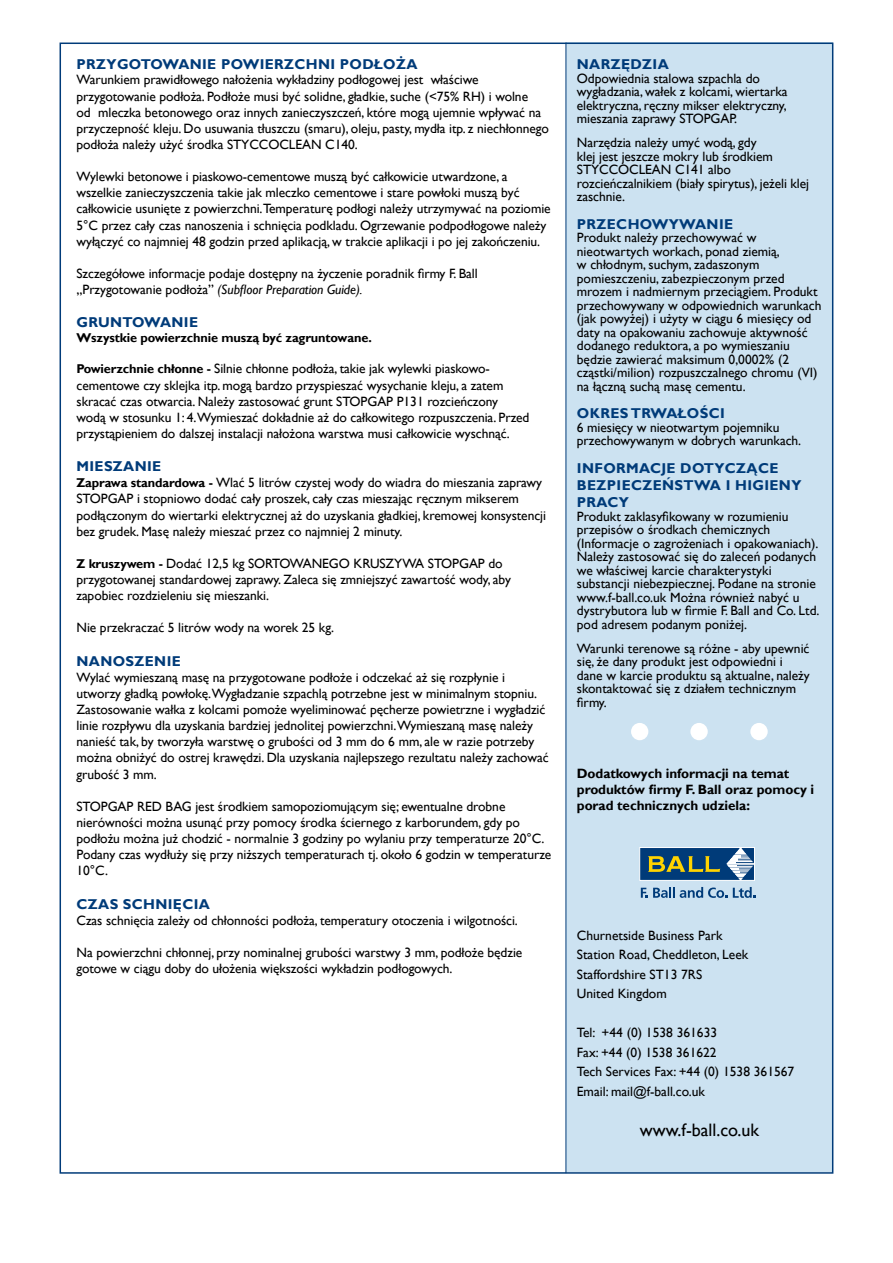
<style>
.page{position:relative;width:893px;height:1263px;background:#fff}
.page>*{position:absolute;margin:0;border:0;box-sizing:border-box;transform-origin:0 0}
.t1{font:18px "Gill Sans";color:#000}
.t2{font:700 14.25px/17.1px "Gill Sans";letter-spacing:.025em;color:#003b79}
.t3{font:13.5px/13.5px "Gill Sans";letter-spacing:-.005em;color:#000}
.t4{font:700 13.5px/16px "Gill Sans";letter-spacing:-.005em;color:#000}
.t5{font:700 12.75px "Gill Sans";letter-spacing:-.01em;color:#000}
.s1{font-style:italic}
.s2{font-weight:700;font-size:12.75px}
</style>
<div class="page">
<div style="left:566px;top:43px;width:267px;height:1129px;background:#cce2f1"></div>
<hr style="left:566px;top:43px;width:1px;height:1130px;background:#003b79">
<div style="left:690px;top:723px;width:18px;height:17px;background:#fff;border-radius:50%"></div>
<div style="left:631px;top:723px;width:17px;height:17px;background:#fff;border-radius:50%"></div>
<div style="left:750px;top:723px;width:18px;height:17px;background:#fff;border-radius:50%"></div>
<svg style="left:641px;top:887px;width:86px;height:11px"></svg>
<svg style="left:733px;top:887px;width:22px;height:11px"></svg>
<div style="left:639px;top:847px;width:116px;height:34px;background:#003b79;border:1px solid #fff"></div>
<svg style="left:648px;top:856px;width:72px;height:16px"></svg>
<svg style="left:726px;top:847px;width:29px;height:33px"></svg>
<p class="t2" style="left:77px;top:56px;width:343px">Przyg otowani e powi erzc hni podłoża</p>
<p class="t3" style="left:77px;top:72px;width:474px;line-height:16px">Warunkiem prawidłowego nałożenia wykładziny podłogowej jest właściwe przygotowanie podłoża. Podłoże musi być solidne, gładkie, suche (&lt;75% RH) i wolne<br>od mleczka betonowego oraz innych zanieczyszczeń, które mogą ujemnie wpływać na przyczepność kleju. Do usuwania tłuszczu (smaru), oleju, pasty, mydła itp. z niechłonnego podłoża należy użyć środka STYCCOCLEAN C140.</p>
<p class="t3" style="left:77px;top:169px;width:476px;line-height:16px">Wylewki betonowe i piaskowo-cementowe muszą być całkowicie utwardzone, a wszelkie zanieczyszczenia takie jak mleczko cementowe i stare powłoki muszą być całkowicie usunięte z powierzchni.Temperaturę podłogi należy utrzymywać na poziomie 5°C przez cały czas nanoszenia i schnięcia podkladu. Ogrzewanie podpodłogowe należy wyłączyć co najmniej 48 godzin przed aplikacją, w trakcie aplikacji i po jej zakończeniu.</p>
<p class="t3" style="left:77px;top:266px;width:403px;line-height:16px">Szczegółowe informacje podaje dostępny na życzenie poradnik firmy F. Ball „Przygotowanie podłoża” <span class="s1">(Subfloor Preparation Guide).</span></p>
<p class="t2" style="left:77px;top:314px;width:123px">Gruntowanie</p>
<p class="t5" style="left:77px;top:330px;width:297px">Wszystkie powierzchnie muszą być zagruntowane.</p>
<p class="t3" style="left:77px;top:361px;width:454px;line-height:16px"><span class="s2">Powierzchnie chłonne -</span> Silnie chłonne podłoża, takie jak wylewki piaskowo&shy;cementowe czy sklejka itp. mogą bardzo przyspieszać wysychanie kleju, a zatem skracać czas otwarcia. Należy zastosować grunt STOPGAP P131 rozcieńczony wodą w stosunku 1: 4.Wymieszać dokładnie aż do całkowitego rozpuszczenia. Przed przystąpieniem do dalszej instalacji nałożona warstwa musi całkowicie wyschnąć.</p>
<p class="t2" style="left:77px;top:458px;width:86px">Mieszanie</p>
<p class="t3" style="left:77px;top:475px;width:471px;line-height:16px"><span class="s2">Zaprawa standardowa -</span> Wlać 5 litrów czystej wody do wiadra do mieszania zaprawy STOPGAP i stopniowo dodać cały proszek, cały czas mieszając ręcznym mikserem podłączonym do wiertarki elektrycznej aż do uzyskania gładkiej, kremowej konsystencji bez grudek. Masę należy mieszać przez co najmniej 2 minuty.</p>
<p class="t3" style="left:77px;top:556px;width:436px;line-height:16px"><span class="s2">Z kruszywem -</span> Dodać 12,5 kg SORTOWANEGO KRUSZYWA STOPGAP do przygotowanej standardowej zaprawy. Zaleca się zmniejszyć zawartość wody, aby zapobiec rozdzieleniu się mieszanki.</p>
<p class="t3" style="left:77px;top:621px;width:259px">Nie przekraczać 5 litrów wody na worek 25 kg.</p>
<p class="t2" style="left:77px;top:653px;width:106px">Nanoszenie</p>
<p class="t3" style="left:77px;top:669px;width:474px;line-height:16px">Wylać wymieszaną masę na przygotowane podłoże i odczekać aż się rozpłynie i utworzy gładką powłokę.Wygładzanie szpachlą potrzebne jest w minimalnym stopniu.<br>Zastosowanie wałka z kolcami pomoże wyeliminować pęcherze powietrzne i wygładzić linie rozpływu dla uzyskania bardziej jednolitej powierzchni.Wymieszaną masę należy nanieść tak, by tworzyła warstwę o grubości od 3 mm do 6 mm, ale w razie potrzeby można obniżyć do ostrej krawędzi. Dla uzyskania najlepszego rezultatu należy zachować grubość 3 mm.</p>
<p class="t3" style="left:77px;top:798px;width:476px;line-height:16px">STOPGAP RED BAG jest środkiem samopoziomującym się; ewentualne drobne nierówności można usunąć przy pomocy środka ściernego z karborundem, gdy po podłożu można już chodzić - normalnie 3 godziny po wylaniu przy temperaturze 20°C.<br>Podany czas wydłuży się przy niższych temperaturach tj. około 6 godzin w temperaturze 10°C.</p>
<p class="t2" style="left:77px;top:896px;width:135px">Czas sc hni ęcia</p>
<p class="t3" style="left:77px;top:914px;width:443px">Czas schnięcia zależy od chłonności podłoża, temperatury otoczenia i wilgotności.</p>
<p class="t3" style="left:77px;top:945px;width:447px;line-height:16px">Na powierzchni chłonnej, przy nominalnej grubości warstwy 3 mm, podłoże będzie gotowe w ciągu doby do ułożenia większości wykładzin podłogowych.</p>
<p class="t2" style="left:577px;top:56px;width:93px">Narz ędzia</p>
<p class="t3" style="left:577px;top:71px;width:212px">Odpowiednia stalowa szpachla do wygładzania, wałek z kolcami, wiertarka elektryczna, ręczny mikser elektryczny, mieszania zaprawy STOPGAP.</p>
<p class="t3" style="left:577px;top:136px;width:234px">Narzędzia należy umyć wodą, gdy<br>klej jest jeszcze mokry lub środkiem<br>STYCCOCLEAN C141 albo rozcieńczalnikiem (biały spirytus), jeżeli klej zaschnie.</p>
<p class="t2" style="left:577px;top:216px;width:158px">Przechowywanie</p>
<p class="t3" style="left:577px;top:231px;width:246px">Produkt należy przechowywać w nieotwartych workach, ponad ziemią,<br>w chłodnym, suchym, zadaszonym pomieszczeniu, zabezpieczonym przed mrozem i nadmiernym przeciągiem. Produkt przechowywany w odpowiednich warunkach (jak powyżej) i użyty w ciągu 6 miesięcy od daty na opakowaniu zachowuje aktywność dodanego reduktora, a po wymieszaniu będzie zawierać maksimum 0,0002% (2 cząstki/milion) rozpuszczalnego chromu (VI) na łączną suchą masę cementu.</p>
<p class="t2" style="left:577px;top:405px;width:140px">Okres trwałości</p>
<p class="t3" style="left:577px;top:421px;width:226px">6 miesięcy w nieotwartym pojemniku przechowywanym w dobrych warunkach.</p>
<p class="t2" style="left:577px;top:460px;width:226px">Informacje dotycząc e bezpi eczeństwa i higi eny pracy</p>
<p class="t3" style="left:577px;top:509px;width:244px">Produkt zaklasyfikowany w rozumieniu przepisów o środkach chemicznych (Informacje o zagrożeniach i opakowaniach).<br>Należy zastosować się do zaleceń podanych we właściwej karcie charakterystyki substancji niebezpiecznej. Podane na stronie www.f-ball.co.uk Można również nabyć u dystrybutora lub w firmie F. Ball and Co. Ltd. pod adresem podanym poniżej.</p>
<p class="t3" style="left:577px;top:641px;width:234px">Warunki terenowe są różne - aby upewnić się, że dany produkt jest odpowiedni i dane w karcie produktu są aktualne, należy skontaktować się z działem technicznym firmy.</p>
<p class="t4" style="left:577px;top:766px;width:239px">Dodatkowych informacji na temat produktów firmy F. Ball oraz pomocy i porad technicznych udziela:</p>
<p class="t3" style="left:577px;top:926px;width:173px;line-height:19.5px">Churnetside Business Park<br>Station Road, Cheddleton, Leek<br>Staffordshire ST13 7RS<br>United Kingdom</p>
<p class="t3" style="left:577px;top:1023px;width:219px;line-height:19.5px">Tel: +44 (0) 1538 361633<br>Fax: +44 (0) 1538 361622<br>Tech Services Fax: +44 (0) 1538 361567<br>Email: mail@f-ball.co.uk</p>
<h1 class="t1" style="left:640px;top:1119px;width:121px">www.f-ball.co.uk</h1>
</div>
